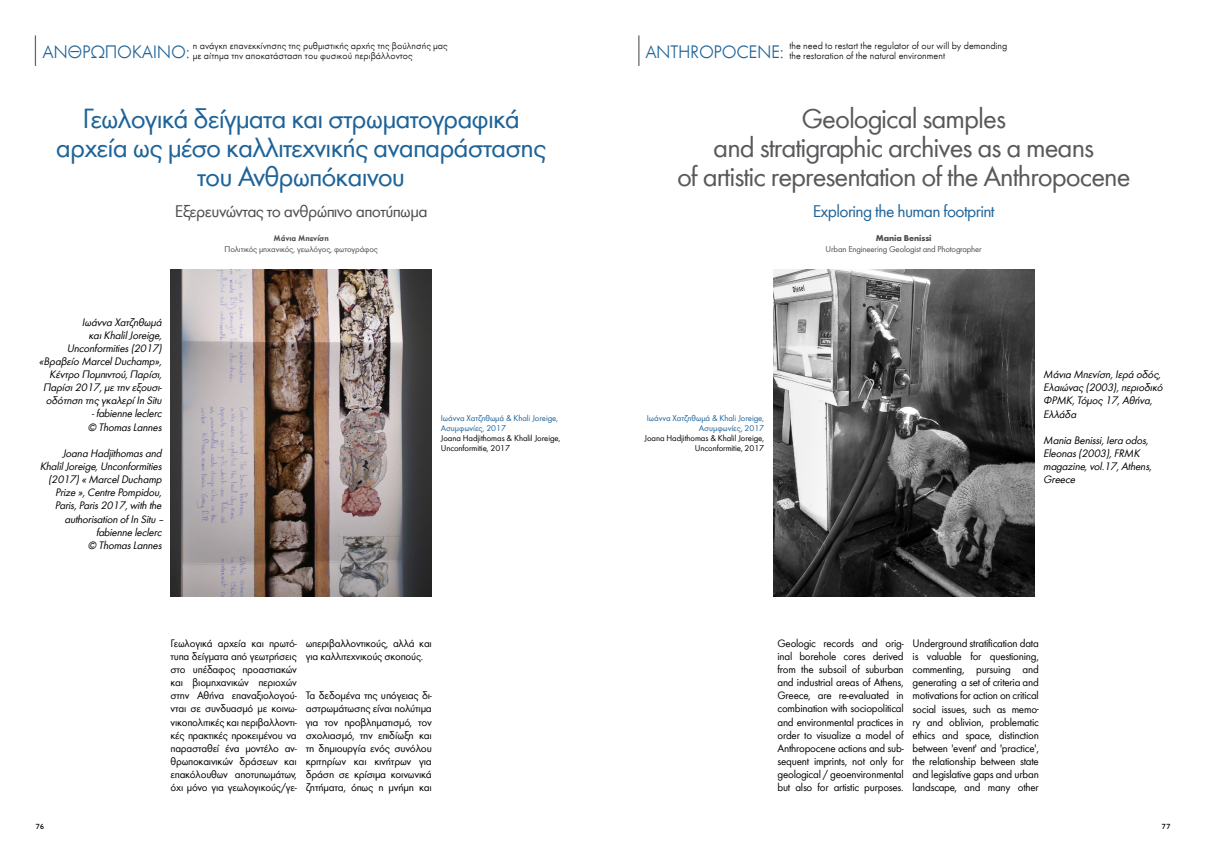
<style>
.page{position:relative;width:1205px;height:851px;background:#fff}
.page>*{position:absolute;margin:0;border:0;box-sizing:border-box;transform-origin:0 0}
.t1{font:28.75px/28.8px "Futura Greek";letter-spacing:-.035em;color:#58595b;text-align:center}
.t2{font:28.75px/28.8px "Futura Greek";letter-spacing:-.035em;color:#1e6398;text-align:center}
.t3{font:300 18.75px "Futura Greek";letter-spacing:-.02em;color:#1e6398}
.t4{font:17.5px "Futura Greek";letter-spacing:-.035em;color:#4d4d4f}
.t5{font:17.5px "Futura Greek";letter-spacing:-.035em;color:#1e6398}
.t6{font:11.25px/13.1px "Futura Greek";letter-spacing:-.02em;color:#000;text-align:justify}
.t7{font:italic 11.25px/13.1px "Futura Greek";letter-spacing:-.02em;color:#000;text-align:right}
.t8{font:300 10px/10px "Futura Greek";color:#000}
.t9{font:8.75px/10px "Futura Greek";letter-spacing:-.01em;color:#000}
.t10{font:8.75px/10px "Futura Greek";letter-spacing:-.01em;color:#1e6398}
.t11{font:8.75px "Futura Greek";letter-spacing:-.015em;color:#4d4d4f}
.t12{font:600 8.75px "Futura Greek";letter-spacing:-.015em;color:#4d4d4f}
.t13{font:700 8.75px "Futura Greek";letter-spacing:-.015em;color:#4d4d4f}
.t14{font:500 7.5px "PF Textbook";color:#000}
</style>
<div class="page">
<img style="left:773px;top:269px;width:261px;height:327px">
<img style="left:171px;top:269px;width:261px;height:327px">
<hr style="left:35px;top:35px;width:1px;height:31px;background:#636466">
<hr style="left:638px;top:35px;width:1px;height:31px;background:#636466">
<h2 class="t3" style="left:43px;top:41px;width:149px">ΑΝΘΡΩΠΌΚΑΙΝΟ:</h2>
<p class="t8" style="left:193px;top:40px;width:256px">η ανάγκη επανεκκίνησης της ρυθμιστικής αρχής της βούλησής μας με αίτημα την αποκατάσταση του φυσικού περιβάλλοντος</p>
<h2 class="t3" style="left:645px;top:41px;width:140px">ANTHROPOCENE:</h2>
<p class="t8" style="left:789px;top:40px;width:220px">the need to restart the regulator of our will by demanding the restoration of the natural environment</p>
<h1 class="t2" style="left:56px;top:105px;width:492px">Γεωλογικά δείγματα και στρωματογραφικά αρχεία ως μέσο καλλιτεχνικής αναπαράστασης του Ανθρωπόκαινου</h1>
<h1 class="t1" style="left:677px;top:105px;width:455px">Geological samples<br>and stratigraphic archives as a means<br>of artistic representation of the Anthropocene</h1>
<h3 class="t4" style="left:175px;top:202px;width:254px">Εξερευνώντας το ανθρώπινο αποτύπωμα</h3>
<h3 class="t5" style="left:813px;top:202px;width:183px">Exploring the human footprint</h3>
<p class="t12" style="left:274px;top:233px;width:57px">Μάνια Μπενίση</p>
<p class="t11" style="left:225px;top:244px;width:155px">Πολιτικός μηχανικός, γεωλόγος, φωτογράφος</p>
<p class="t13" style="left:876px;top:233px;width:57px">Mania Benissi</p>
<p class="t11" style="left:825px;top:244px;width:158px">Urban Engineering Geologist and Photographer</p>
<p class="t7" style="left:39px;top:315px;width:125px">Ιωάννα Χατζηθωμά<br>και Khalil Joreige,<br>Unconformities (2017) «Βραβείο Marcel Duchamp»,<br>Κέντρο Πομπιντού, Παρίσι,<br>Παρίσι 2017, με την εξουσι&shy;οδότηση της γκαλερί In Situ</p>
<p class="t7" style="left:88px;top:407px;width:75px;text-align:center">- fabienne leclerc © Thomas Lannes</p>
<p class="t7" style="left:40px;top:447px;width:123px">Joana Hadjithomas and<br>Khalil Joreige, Unconformities (2017) « Marcel Duchamp<br>Prize », Centre Pompidou,<br>Paris, Paris 2017, with the authorisation of In Situ – fabienne leclerc<br>© Thomas Lannes</p>
<p class="t10" style="left:441px;top:413px;width:119px">Ιωάννα Χατζηθωμά &amp; Khali Joreige,<br>Ασυμφωνίες, 2017</p>
<p class="t9" style="left:441px;top:433px;width:121px">Joana Hadjithomas &amp; Khalil Joreige,<br>Unconformitie, 2017</p>
<p class="t6" style="left:171px;top:636px;width:128px">Γεωλογικά αρχεία και πρωτό&shy;τυπα δείγματα από γεωτρήσεις στο υπέδαφος προαστιακών και βιομηχανικών περιοχών στην Αθήνα επαναξιολογού&shy;νται σε συνδυασμό με κοινω&shy;νικοπολιτικές και περιβαλλοντι&shy;κές πρακτικές προκειμένου να παρασταθεί ένα μοντέλο αν&shy;θρωποκαινικών δράσεων και επακόλουθων αποτυπωμάτων, όχι μόνο για γεωλογικούς/γε-</p>
<p class="t6" style="left:306px;top:636px;width:128px">ωπεριβαλλοντικούς, αλλά και για καλλιτεχνικούς σκοπούς.</p>
<p class="t6" style="left:306px;top:689px;width:128px">Τα δεδομένα της υπόγειας δι&shy;αστρωμάτωσης είναι πολύτιμα για τον προβληματισμό, τον σχολιασμό, την επιδίωξη και τη δημιουργία ενός συνόλου κριτηρίων και κινήτρων για δράση σε κρίσιμα κοινωνικά ζητήματα, όπως η μνήμη και</p>
<p class="t10" style="left:647px;top:413px;width:119px;text-align:right">Ιωάννα Χατζηθωμά &amp; Khali Joreige,<br>Ασυμφωνίες, 2017</p>
<p class="t9" style="left:644px;top:433px;width:121px;text-align:right">Joana Hadjithomas &amp; Khalil Joreige,<br>Unconformitie, 2017</p>
<p class="t7" style="left:1043px;top:368px;width:121px;text-align:left">Μάνια Μπενίση, Ιερά οδός,<br>Ελαιώνας (2003), περιοδικό<br>ΦΡΜΚ, Τόμος 17, Αθήνα,<br>Ελλάδα</p>
<p class="t7" style="left:1043px;top:433px;width:110px;text-align:left">Mania Benissi, Iera odos,<br>Eleonas (2003), FRMK magazine, vol.17, Athens,<br>Greece</p>
<p class="t6" style="left:777px;top:636px;width:128px">Geologic records and orig&shy;inal borehole cores derived from the subsoil of suburban and industrial areas of Athens, Greece, are re-evaluated in combination with sociopolitical and environmental practices in order to visualize a model of Anthropocene actions and sub&shy;sequent imprints, not only for geological / geoenvironmental but also for artistic purposes.</p>
<p class="t6" style="left:912px;top:636px;width:128px">Underground stratification data is valuable for questioning, commenting, pursuing and generating a set of criteria and motivations for action on critical social issues, such as memo&shy;ry and oblivion, problematic ethics and space, distinction between 'event' and 'practice', the relationship between state and legislative gaps and urban landscape, and many other</p>
<p class="t14" style="left:35px;top:822px;width:11px">76</p>
<p class="t14" style="left:1161px;top:822px;width:11px">77</p>
</div>
